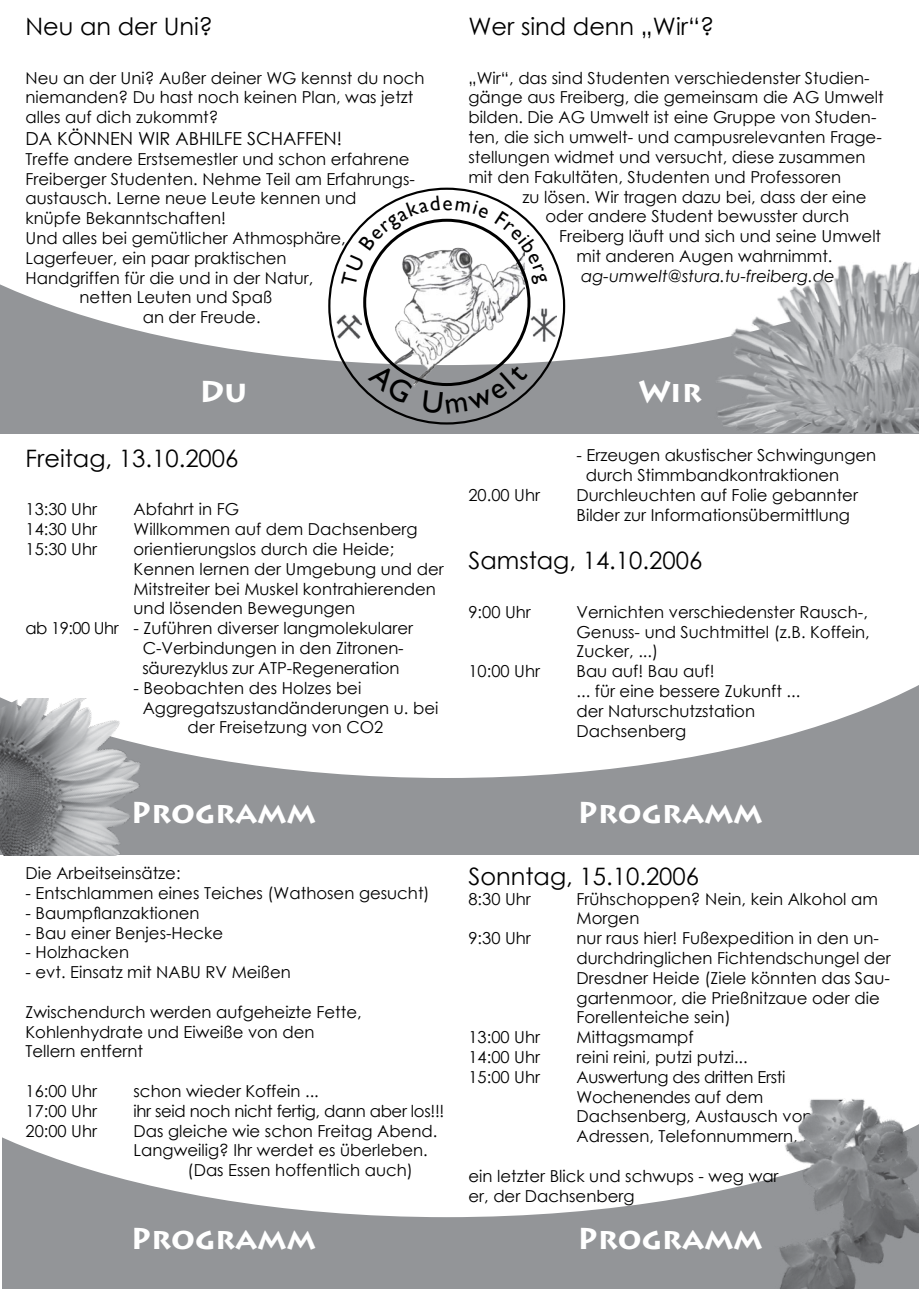
<style>
.page{position:relative;width:919px;height:1289px;background:#fff}
.page>*{position:absolute;margin:0;border:0;box-sizing:border-box;transform-origin:0 0}
.t1{font:700 30px "Lithos Pro";color:#fff}
.t2{font:24px "Century Gothic";color:#000}
.t3{font:18px "Century Gothic";color:#000}
.t4{font:16.5px/19.8px "Century Gothic";color:#000}
.t5{font:16.5px "Century Gothic";letter-spacing:-.02em;color:#000}
.t6{font:italic 16.5px "Century Gothic";color:#000}
</style>
<div class="page">
<div style="left:2px;top:855px;width:916px;height:433px;background:#939598"></div>
<div style="left:2px;top:855px;width:916px;height:362px;background:#fff"></div>
<div style="left:0;top:421px;width:918px;height:434px;background:#939598"></div>
<div style="left:0;top:434px;width:918px;height:344px;background:#fff"></div>
<div style="left:0;top:0;width:918px;height:434px;background:#939598"></div>
<div style="left:0;top:0;width:918px;height:365px;background:#fff"></div>
<img style="left:337px;top:314px;width:25px;height:24px">
<img style="left:530px;top:308px;width:26px;height:34px">
<img style="left:390px;top:286px;width:134px;height:101px">
<img style="left:695px;top:248px;width:223px;height:184px">
<img style="left:0;top:698px;width:200px;height:157px">
<img style="left:768px;top:1093px;width:150px;height:195px">
<svg style="left:368px;top:363px;width:45px;height:41px"></svg>
<svg style="left:422px;top:364px;width:106px;height:50px"></svg>
<svg style="left:341px;top:196px;width:205px;height:90px;background:#e8e8e8"></svg>
<h2 class="t2" style="left:26px;top:10px;width:189px">Neu an der Uni?</h2>
<p class="t4" style="left:26px;top:67px;width:400px">Neu an der Uni? Außer deiner WG kennst du noch niemanden? Du hast noch keinen Plan, was jetzt alles auf dich zukommt?</p>
<p class="t3" style="left:26px;top:126px;width:318px">DA KÖNNEN WIR ABHILFE SCHAFFEN!</p>
<p class="t4" style="left:26px;top:148px;width:385px">Treffe andere Erstsemestler und schon erfahrene</p>
<p class="t4" style="left:26px;top:168px;width:391px">Freiberger Studenten. Nehme Teil am Erfahrungs-</p>
<p class="t4" style="left:26px;top:188px;width:332px">austausch. Lerne neue Leute kennen und</p>
<p class="t4" style="left:26px;top:208px;width:202px">knüpfe Bekanntschaften!</p>
<p class="t4" style="left:26px;top:228px;width:322px">Und alles bei gemütlicher Athmosphäre,</p>
<p class="t4" style="left:26px;top:247px;width:263px">Lagerfeuer, ein paar praktischen</p>
<p class="t4" style="left:26px;top:267px;width:289px">Handgriffen für die und in der Natur,</p>
<p class="t4" style="left:80px;top:287px;width:194px">netten Leuten und Spaß</p>
<p class="t4" style="left:143px;top:307px;width:119px">an der Freude.</p>
<h2 class="t2" style="left:468px;top:10px;width:247px">Wer sind denn „Wir“?</h2>
<p class="t4" style="left:468px;top:67px;width:416px">„Wir“, das sind Studenten verschiedenster Studien&shy;gänge aus Freiberg, die gemeinsam die AG Umwelt bilden. Die AG Umwelt ist eine Gruppe von Studen&shy;ten, die sich umwelt- und campusrelevanten Frage&shy;stellungen widmet und versucht, diese zusammen mit den Fakultäten, Studenten und Professoren</p>
<p class="t4" style="left:522px;top:186px;width:345px;text-align:center">zu lösen. Wir tragen dazu bei, dass der eine oder andere Student bewusster durch</p>
<p class="t4" style="left:576px;top:226px;width:306px;text-indent:-17px">Freiberg läuft und sich und seine Umwelt mit anderen Augen wahrnimmt.</p>
<p class="t6" style="left:581px;top:264px;width:255px">ag-umwelt@stura.tu-freiberg.de</p>
<h1 class="t1" style="left:200px;top:374px;width:49px">Du</h1>
<h1 class="t1" style="left:638px;top:374px;width:65px">Wir</h1>
<h2 class="t2" style="left:26px;top:441px;width:214px">Freitag, 13.10.2006</h2>
<p class="t4" style="left:26px;top:499px;width:73px">13:30 Uhr</p>
<p class="t4" style="left:134px;top:499px;width:107px">Abfahrt in FG</p>
<p class="t4" style="left:26px;top:519px;width:73px">14:30 Uhr</p>
<p class="t4" style="left:134px;top:519px;width:285px">Willkommen auf dem Dachsenberg</p>
<p class="t4" style="left:26px;top:539px;width:73px">15:30 Uhr</p>
<p class="t4" style="left:134px;top:539px;width:262px">orientierungslos durch die Heide;</p>
<p class="t4" style="left:134px;top:558px;width:312px">Kennen lernen der Umgebung und der</p>
<p class="t4" style="left:134px;top:578px;width:304px">Mitstreiter bei Muskel kontrahierenden</p>
<p class="t4" style="left:134px;top:598px;width:223px">und lösenden Bewegungen</p>
<p class="t4" style="left:26px;top:618px;width:389px">ab 19:00 Uhr - Zuführen diverser langmolekularer</p>
<p class="t4" style="left:143px;top:638px;width:262px">C-Verbindungen in den Zitronen-</p>
<p class="t4" style="left:142px;top:657px;width:259px">säurezyklus zur ATP-Regeneration</p>
<p class="t4" style="left:134px;top:677px;width:229px">- Beobachten des Holzes bei</p>
<p class="t4" style="left:143px;top:697px;width:297px">Aggregatszustandänderungen u. bei</p>
<p class="t4" style="left:188px;top:717px;width:197px">der Freisetzung von CO2</p>
<p class="t4" style="left:585px;top:445px;width:292px;text-indent:-9px">- Erzeugen akustischer Schwingungen durch Stimmbandkontraktionen</p>
<p class="t4" style="left:468px;top:484px;width:73px">20.00 Uhr</p>
<p class="t4" style="left:576px;top:484px;width:283px">Durchleuchten auf Folie gebannter<br>Bilder zur Informationsübermittlung</p>
<h2 class="t2" style="left:468px;top:544px;width:235px">Samstag, 14.10.2006</h2>
<p class="t4" style="left:468px;top:601px;width:64px">9:00 Uhr</p>
<p class="t4" style="left:576px;top:601px;width:295px;text-align:justify">Vernichten verschiedenster Rausch-, Genuss- und Suchtmittel (z.B. Koffein, Zucker, ...)</p>
<p class="t4" style="left:468px;top:661px;width:73px">10:00 Uhr</p>
<p class="t4" style="left:576px;top:661px;width:225px">Bau auf! Bau auf!<br>... für eine bessere Zukunft ... der Naturschutzstation<br>Dachsenberg</p>
<h1 class="t1" style="left:131px;top:795px;width:186px">Programm</h1>
<h1 class="t1" style="left:577px;top:795px;width:186px">Programm</h1>
<p class="t4" style="left:26px;top:863px;width:156px">Die Arbeitseinsätze:</p>
<p class="t4" style="left:26px;top:882px;width:405px">- Entschlammen eines Teiches (Wathosen gesucht)</p>
<p class="t4" style="left:26px;top:902px;width:176px">- Baumpflanzaktionen</p>
<p class="t4" style="left:26px;top:922px;width:199px">- Bau einer Benjes-Hecke</p>
<p class="t4" style="left:26px;top:942px;width:105px">- Holzhacken</p>
<p class="t4" style="left:26px;top:962px;width:267px">- evt. Einsatz mit NABU RV Meißen</p>
<p class="t4" style="left:26px;top:1001px;width:338px">Zwischendurch werden aufgeheizte Fette,<br>Kohlenhydrate und Eiweiße von den<br>Tellern entfernt</p>
<p class="t4" style="left:26px;top:1080px;width:73px">16:00 Uhr</p>
<p class="t4" style="left:134px;top:1080px;width:187px">schon wieder Koffein ...</p>
<p class="t4" style="left:26px;top:1100px;width:73px">17:00 Uhr</p>
<p class="t5" style="left:134px;top:1099px;width:312px">ihr seid noch nicht fertig, dann aber los!!!</p>
<p class="t4" style="left:26px;top:1120px;width:73px">20:00 Uhr</p>
<p class="t4" style="left:134px;top:1120px;width:305px">Das gleiche wie schon Freitag Abend.</p>
<p class="t4" style="left:134px;top:1140px;width:296px">Langweilig? Ihr werdet es überleben.</p>
<p class="t4" style="left:188px;top:1160px;width:227px">(Das Essen hoffentlich auch)</p>
<h2 class="t2" style="left:468px;top:859px;width:232px">Sonntag, 15.10.2006</h2>
<p class="t4" style="left:468px;top:888px;width:64px">8:30 Uhr</p>
<p class="t4" style="left:576px;top:888px;width:303px">Frühschoppen? Nein, kein Alkohol am<br>Morgen</p>
<p class="t4" style="left:468px;top:928px;width:64px">9:30 Uhr</p>
<p class="t4" style="left:576px;top:928px;width:316px">nur raus hier! Fußexpedition in den un&shy;durchdringlichen Fichtendschungel der Dresdner Heide (Ziele könnten das Sau&shy;gartenmoor, die Prießnitzaue oder die Forellenteiche sein)</p>
<p class="t4" style="left:468px;top:1027px;width:73px">13:00 Uhr</p>
<p class="t4" style="left:576px;top:1027px;width:119px">Mittagsmampf</p>
<p class="t4" style="left:468px;top:1046px;width:73px">14:00 Uhr</p>
<p class="t4" style="left:576px;top:1046px;width:173px">reini reini, putzi putzi...</p>
<p class="t4" style="left:468px;top:1066px;width:73px">15:00 Uhr</p>
<p class="t4" style="left:576px;top:1066px;width:241px">Auswertung des dritten Ersti<br>Wochenendes auf dem<br>Dachsenberg, Austausch von<br>Adressen, Telefonnummern, ...</p>
<p class="t4" style="left:468px;top:1165px;width:311px">ein letzter Blick und schwups - weg war er, der Dachsenberg</p>
<h1 class="t1" style="left:131px;top:1220px;width:186px">Programm</h1>
<h1 class="t1" style="left:577px;top:1220px;width:186px">Programm</h1>
</div>
